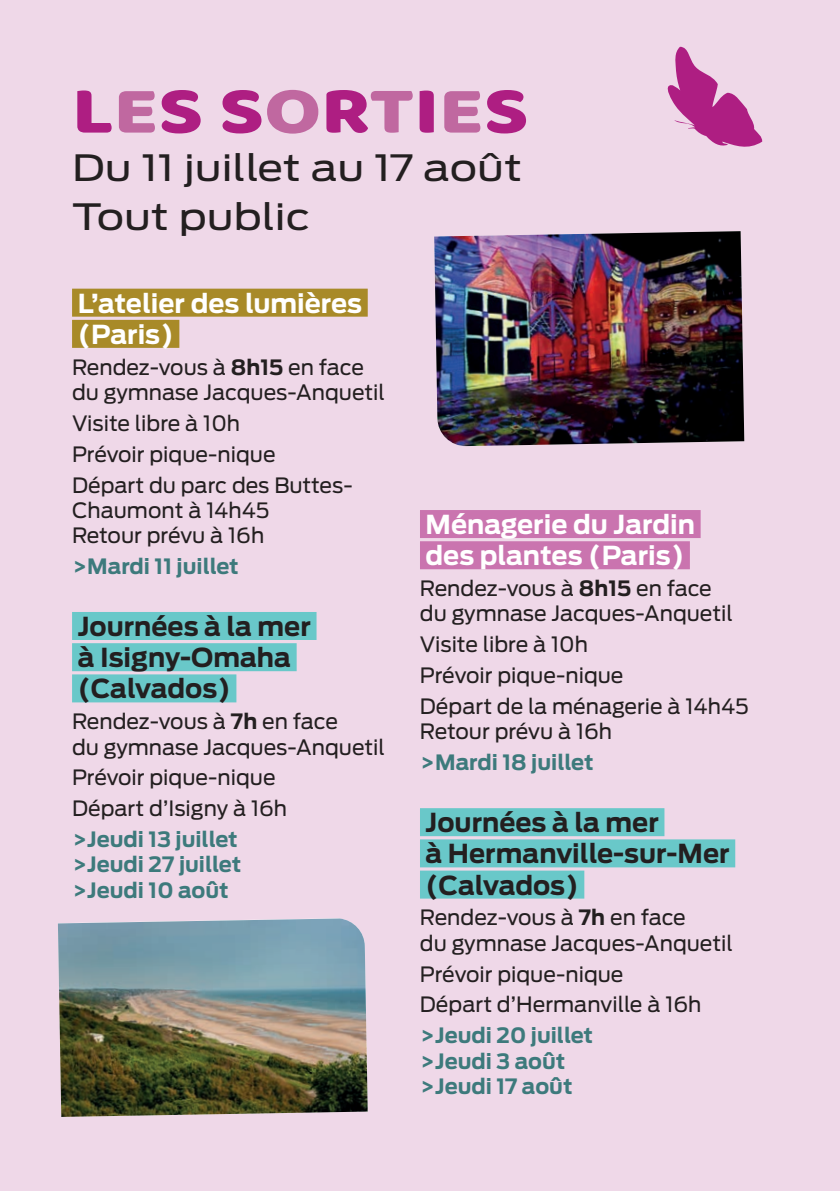
<style>
.page{position:relative;width:840px;height:1191px;background:#fff}
.page>*{position:absolute;margin:0;border:0;box-sizing:border-box;transform-origin:0 0}
.t1{font:68px "Baloo Thambi";color:#ae1e82;scale:1.19 1}
.t2{font:36px "Antenna";color:#231f20;scale:1.19 1}
.t3{font:700 26px/31.2px "Antenna";color:#231f20}
.t4{font:700 26px/31.2px "Antenna";color:#fff}
.t5{font:21px/25.2px "Antenna";color:#231f20}
.t6{font:700 21px "Antenna";color:#3d7a7c}
.s1{color:#c068a0}
.s2{font-weight:700}
</style>
<div class="page">
<div style="left:0;top:0;width:839px;height:1191px;background:#efd8e8"></div>
<div style="left:72px;top:289px;width:295px;height:28px;background:#a88a28"></div>
<div style="left:72px;top:320px;width:107px;height:28px;background:#a88a28"></div>
<div style="left:72px;top:612px;width:244px;height:28px;background:#69c8c9"></div>
<div style="left:72px;top:643px;width:224px;height:28px;background:#69c8c9"></div>
<div style="left:72px;top:674px;width:164px;height:28px;background:#69c8c9"></div>
<div style="left:420px;top:510px;width:280px;height:28px;background:#ca74af"></div>
<div style="left:420px;top:541px;width:269px;height:28px;background:#ca74af"></div>
<div style="left:420px;top:808px;width:244px;height:28px;background:#69c8c9"></div>
<div style="left:420px;top:839px;width:314px;height:28px;background:#69c8c9"></div>
<div style="left:420px;top:870px;width:164px;height:28px;background:#69c8c9"></div>
<img style="left:58px;top:918px;width:309px;height:199px">
<img style="left:434px;top:231px;width:309px;height:215px">
<svg style="left:667px;top:47px;width:94px;height:100px"></svg>
<p class="t1" style="left:72px;top:61px;width:385px">L<span class="s1">E</span>S S<span class="s1">O</span>R<span class="s1">T</span>I<span class="s1">E</span>S</p>
<p class="t2" style="left:72px;top:147px;width:379px">Du 11 juillet au 17 août</p>
<p class="t2" style="left:72px;top:196px;width:201px">Tout public</p>
<p class="t4" style="left:78px;top:288px;width:286px">L’atelier des lumières (Paris)</p>
<p class="t5" style="left:72px;top:354px;width:314px">Rendez-vous à <span class="s2">8h15</span> en face du gymnase Jacques-Anquetil</p>
<p class="t5" style="left:72px;top:411px;width:169px">Visite libre à 10h</p>
<p class="t5" style="left:72px;top:441px;width:205px">Prévoir pique-nique</p>
<p class="t5" style="left:72px;top:472px;width:282px">Départ du parc des Buttes-<br>Chaumont à 14h45<br>Retour prévu à 16h</p>
<p class="t6" style="left:72px;top:554px;width:168px">&gt;Mardi 11 juillet</p>
<p class="t3" style="left:78px;top:611px;width:235px">Journées à la mer à Isigny-Omaha (Calvados)</p>
<p class="t5" style="left:72px;top:709px;width:314px">Rendez-vous à <span class="s2">7h</span> en face<br>du gymnase Jacques-Anquetil</p>
<p class="t5" style="left:72px;top:765px;width:205px">Prévoir pique-nique</p>
<p class="t5" style="left:72px;top:796px;width:216px">Départ d’Isigny à 16h</p>
<p class="t6" style="left:72px;top:827px;width:167px">&gt;Jeudi 13 juillet</p>
<p class="t6" style="left:72px;top:852px;width:171px">&gt;Jeudi 27 juillet</p>
<p class="t6" style="left:72px;top:877px;width:158px">&gt;Jeudi 10 août</p>
<p class="t4" style="left:425px;top:509px;width:271px">Ménagerie du Jardin des plantes (Paris)</p>
<p class="t5" style="left:420px;top:576px;width:314px">Rendez-vous à <span class="s2">8h15</span> en face du gymnase Jacques-Anquetil</p>
<p class="t5" style="left:420px;top:632px;width:169px">Visite libre à 10h</p>
<p class="t5" style="left:420px;top:663px;width:205px">Prévoir pique-nique</p>
<p class="t5" style="left:420px;top:694px;width:330px">Départ de la ménagerie à 14h45<br>Retour prévu à 16h</p>
<p class="t6" style="left:420px;top:750px;width:175px">&gt;Mardi 18 juillet</p>
<p class="t3" style="left:425px;top:807px;width:305px">Journées à la mer<br>à Hermanville-sur-Mer (Calvados)</p>
<p class="t5" style="left:420px;top:905px;width:314px">Rendez-vous à <span class="s2">7h</span> en face<br>du gymnase Jacques-Anquetil</p>
<p class="t5" style="left:420px;top:961px;width:205px">Prévoir pique-nique</p>
<p class="t5" style="left:420px;top:992px;width:283px">Départ d’Hermanville à 16h</p>
<p class="t6" style="left:420px;top:1023px;width:174px">&gt;Jeudi 20 juillet</p>
<p class="t6" style="left:420px;top:1048px;width:147px">&gt;Jeudi 3 août</p>
<p class="t6" style="left:420px;top:1073px;width:154px">&gt;Jeudi 17 août</p>
</div>
